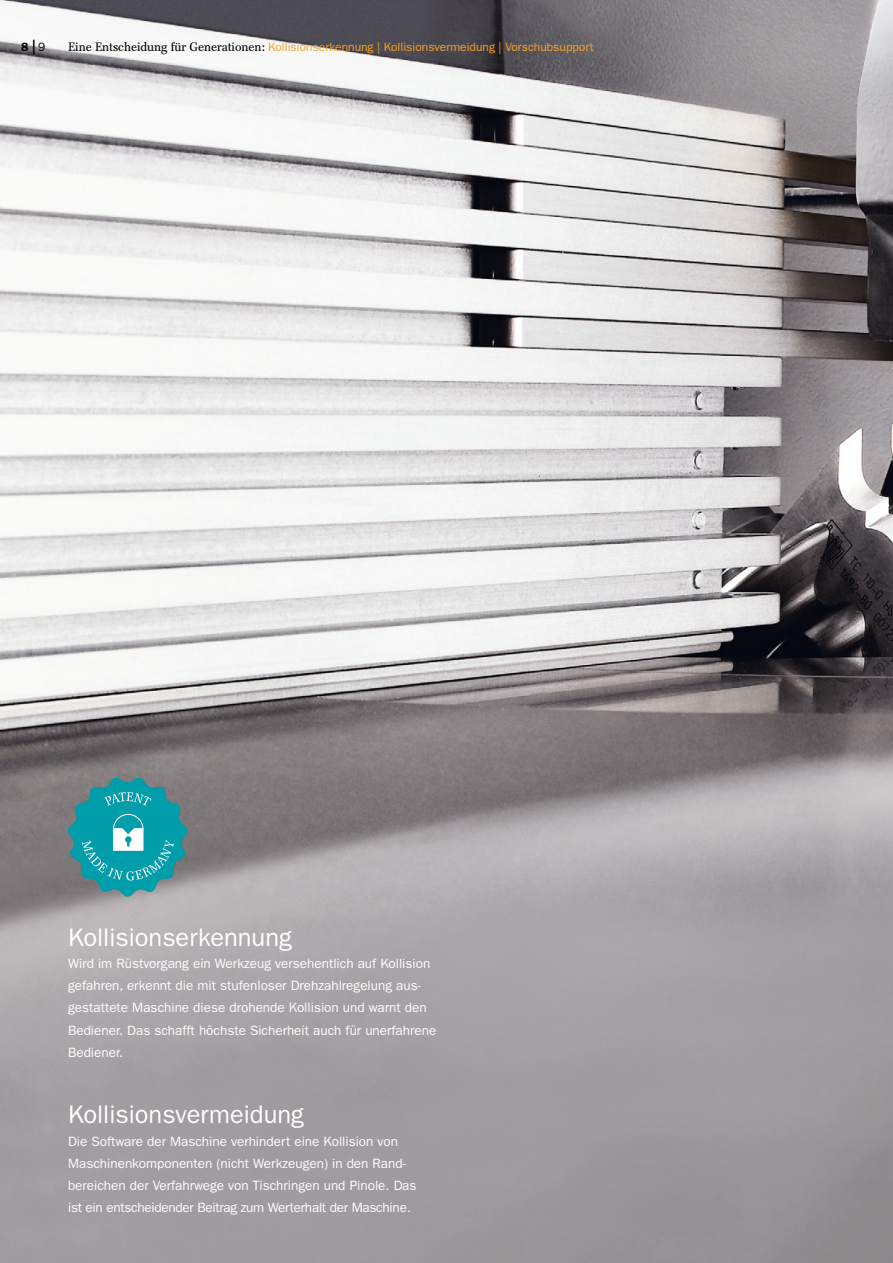
<style>
.page{position:relative;width:893px;height:1263px;background:#fff}
.page>*{position:absolute;margin:0;border:0;box-sizing:border-box;transform-origin:0 0}
.t1{font:25.5px "ITC Franklin Gothic Std";color:#fff}
.t2{font:13.5px/22.2px "ITC Franklin Gothic Std";color:#fff}
.t3{font:12px "ITC Franklin Gothic Std";color:#f5a226}
.t4{font:12px "Franklin Antiqua BQ";color:#000}
.t5{font:600 12px "ITC Franklin Gothic Std";color:#000}
.s1{font-weight:400}
.s2{font-family:"ITC Franklin Gothic Std"}
</style>
<div class="page">
<img style="left:0;top:0;width:893px;height:1263px">
<svg style="left:67px;top:776px;width:121px;height:122px"></svg>
<p class="t5" style="left:21px;top:39px;width:26px">8 |<span class="s1">9</span></p>
<p class="t4" style="left:68px;top:40px;width:289px">Eine Entscheidung für Generationen: <span class="s2">Formatkreissäge</span></p>
<p class="t3" style="left:268px;top:40px;width:327px">Kollisionserkennung | Kollisionsvermeidung | Vorschubsupport</p>
<h1 class="t1" style="left:68px;top:922px;width:225px">Kollisionserkennung</h1>
<p class="t2" style="left:68px;top:952px;width:370px">Wird im Rüstvorgang ein Werkzeug versehentlich auf Kollision gefahren, erkennt die mit stufenloser Drehzahlregelung aus&shy;gestattete Maschine diese drohende Kollision und warnt den Bediener. Das schafft höchste Sicherheit auch für unerfahrene Bediener.</p>
<h1 class="t1" style="left:68px;top:1100px;width:237px">Kollisionsvermeidung</h1>
<p class="t2" style="left:68px;top:1130px;width:350px">Die Software der Maschine verhindert eine Kollision von Maschinenkomponenten (nicht Werkzeugen) in den Rand&shy;bereichen der Verfahrwege von Tischringen und Pinole. Das ist ein entscheidender Beitrag zum Werterhalt der Maschine.</p>
</div>
